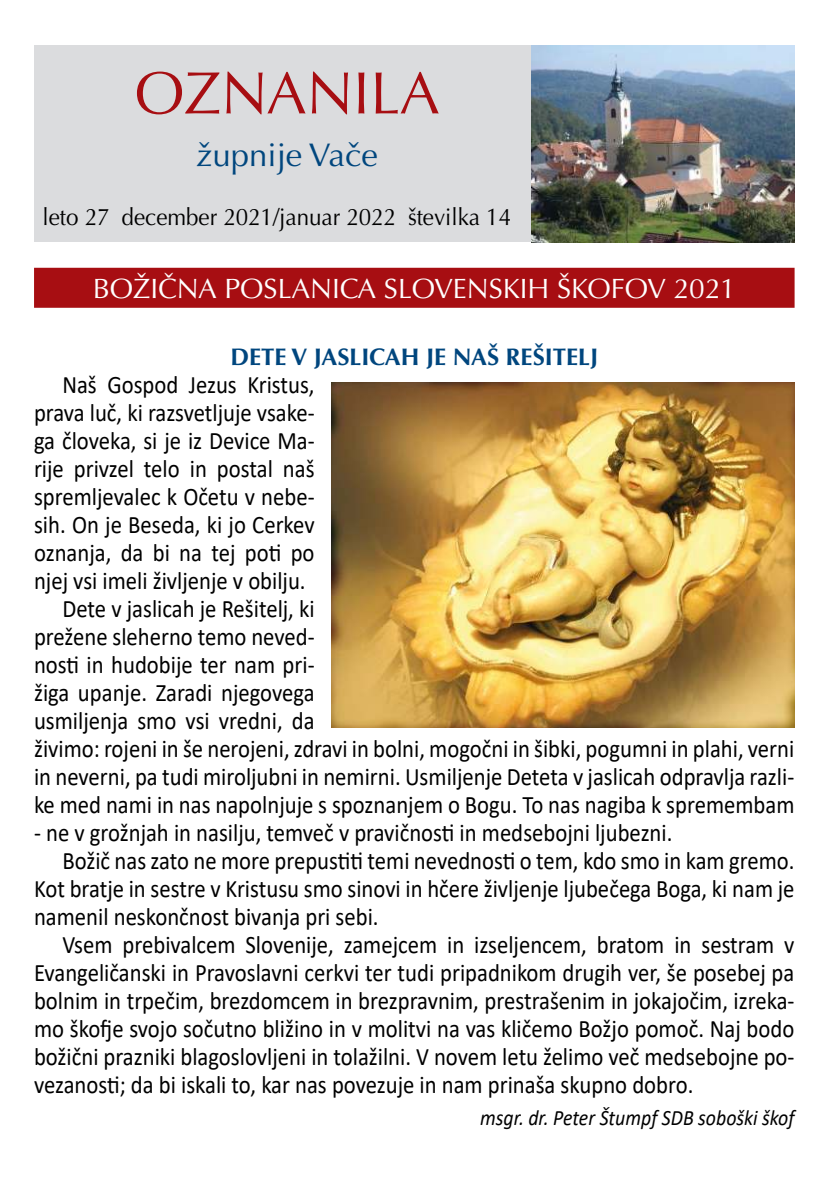
<style>
.page{position:relative;width:840px;height:1191px;background:#fff}
.page>*{position:absolute;margin:0;border:0;box-sizing:border-box;transform-origin:0 0}
.t1{font:59.8px "Optima LTCYR";color:#a70e12}
.t2{font:33px "Optima LTCYR";color:#00467e}
.t3{font:28px "Optima LTCYR";color:#fff}
.t4{font:25.2px "Calibri";color:#000;scale:.9 1}
.t5{font:24px "Optima LTCYR";color:#000;scale:.93 1}
.t6{font:700 24px "Optima LTCYR";color:#00467e}
.t7{font:italic 22px "Calibri";color:#000;scale:.9 1}
</style>
<div class="page">
<div style="left:34px;top:45px;width:760px;height:197px;background:#dbdcde"></div>
<div style="left:34px;top:268px;width:760px;height:40px;background:#a70e12"></div>
<img style="left:531px;top:45px;width:263px;height:197px">
<img style="left:331px;top:382px;width:463px;height:346px">
<h1 class="t1" style="left:134px;top:60px;width:306px">OZNANILA</h1>
<h2 class="t2" style="left:196px;top:136px;width:183px">župnije Vače</h2>
<p class="t5" style="left:43px;top:203px;width:505px">leto 27 december 2021/januar 2022 številka 14</p>
<p class="t3" style="left:93px;top:272px;width:644px">BOŽIČNA POSLANICA SLOVENSKIH ŠKOFOV 2021</p>
<p class="t6" style="left:230px;top:344px;width:369px">DETE V JASLICAH JE NAŠ REŠITELJ</p>
<p class="t4" style="left:62px;top:376px;width:281px">Naš Gospod Jezus Kristus,</p>
<p class="t4" style="left:34px;top:395px;width:313px">prava luč, ki razsve tljuje vsake-</p>
<p class="t4" style="left:34px;top:423px;width:313px">ga človeka, si je iz Device Ma-</p>
<p class="t4" style="left:34px;top:451px;width:313px">rije privzel telo in postal naš</p>
<p class="t4" style="left:34px;top:479px;width:313px">spremljevalec k Očetu v nebe-</p>
<p class="t4" style="left:34px;top:507px;width:313px">sih. On je Beseda, ki jo Cerkev</p>
<p class="t4" style="left:34px;top:535px;width:313px">oznanja, da bi na tej poti po</p>
<p class="t4" style="left:34px;top:563px;width:303px">njej vsi imeli življenje v obilju.</p>
<p class="t4" style="left:62px;top:591px;width:281px">Dete v jaslicah je Rešitelj, ki</p>
<p class="t4" style="left:34px;top:619px;width:313px">prežene sleherno temo neved-</p>
<p class="t4" style="left:34px;top:647px;width:313px">nosti in hudobije ter nam pri-</p>
<p class="t4" style="left:34px;top:675px;width:313px">žiga upanje. Zaradi njegovega</p>
<p class="t4" style="left:34px;top:703px;width:313px">usmiljenja smo vsi vredni, da</p>
<p class="t4" style="left:34px;top:731px;width:845px">živi mo: rojeni in še nerojeni, zdravi in bolni, mogočni in šibki, pogumni in plahi, verni</p>
<p class="t4" style="left:34px;top:759px;width:846px">in neverni, pa tudi miroljubni in nemirni. Usmiljenje Deteta v jaslicah odpravlja razli-</p>
<p class="t4" style="left:34px;top:787px;width:846px">ke med nami in nas napolnjuje s spo znanjem o Bogu. To nas nagiba k spremembam</p>
<p class="t4" style="left:34px;top:815px;width:710px">- ne v grožnjah in nasilju, temveč v pravičnosti in med sebojni ljubezni.</p>
<p class="t4" style="left:62px;top:843px;width:814px">Božič nas zato ne more prepustiti temi nevedno sti o tem, kdo smo in kam gremo.</p>
<p class="t4" style="left:34px;top:871px;width:846px">Kot bratje in se stre v Kristusu smo sinovi in hčere življenje ljube čega Boga, ki nam je</p>
<p class="t4" style="left:34px;top:899px;width:384px">namenil neskončnost bivanja pri sebi.</p>
<p class="t4" style="left:62px;top:927px;width:814px">Vsem prebivalcem Slovenije, zamejcem in izse ljencem, bratom in sestram v</p>
<p class="t4" style="left:34px;top:955px;width:845px">Evangeličanski in Pra voslavni cerkvi ter tudi pripadnikom drugih ver, še posebej pa</p>
<p class="t4" style="left:34px;top:983px;width:846px">bolnim in trpečim, brezdomcem in brez pravnim, prestrašenim in jokajočim, izreka-</p>
<p class="t4" style="left:34px;top:1011px;width:845px">mo ško fje svojo sočutno bližino in v molitvi na vas kličemo Božjo pomoč. Naj bodo</p>
<p class="t4" style="left:34px;top:1039px;width:846px">božični prazniki blagoslo vljeni in tolažilni. V novem letu želimo več medse bojne po-</p>
<p class="t4" style="left:34px;top:1067px;width:733px">vezanosti; da bi iskali to, kar nas povezuje in nam prinaša skupno dobro.</p>
<p class="t7" style="left:480px;top:1106px;width:350px">msgr. dr. Peter Štumpf SDB soboški škof</p>
</div>
